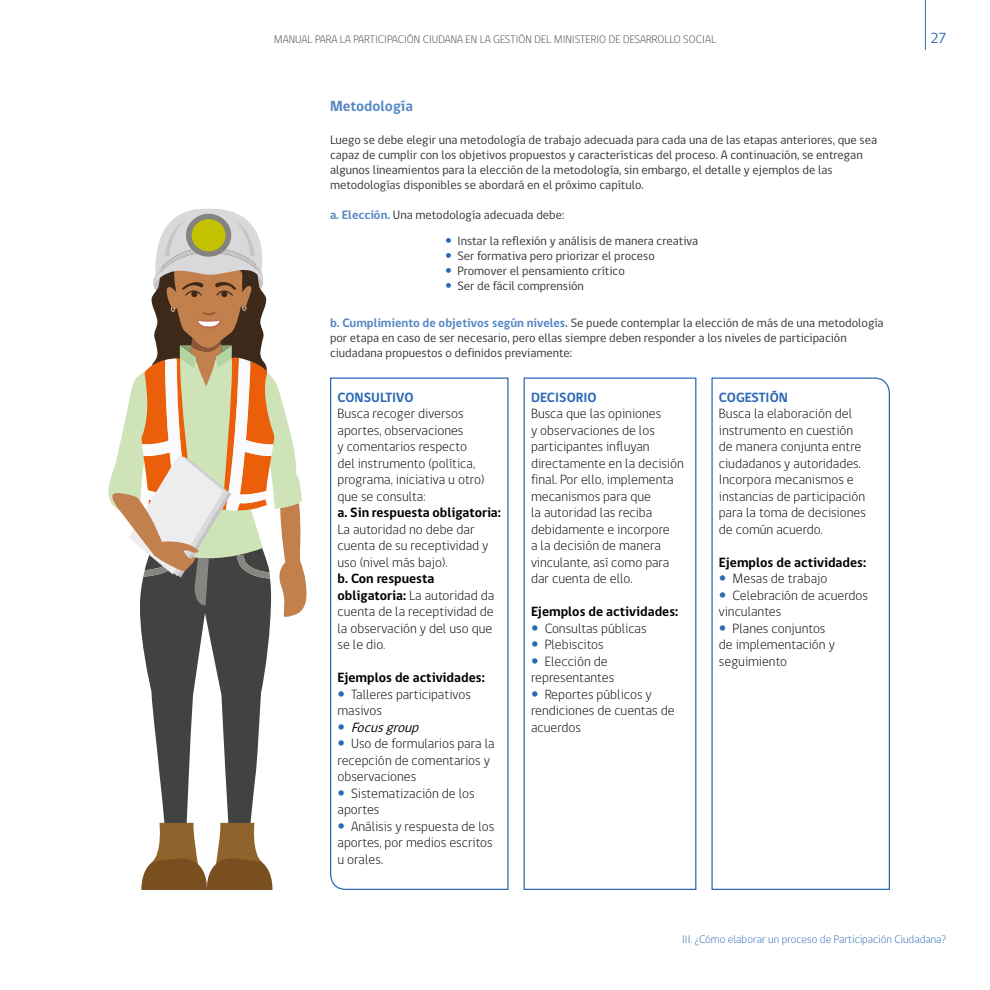
<style>
.page{position:relative;width:990px;height:990px;background:#fff}
.page>*{position:absolute;margin:0;border:0;box-sizing:border-box;transform-origin:0 0}
.sub3{font:700 15px "gob CL";color:#5587c5}
.t1{font:15px "gob CL";color:#2b69b6}
.recuadros{font:300 13.75px/16.5px "gob CL";color:#000}
.recuadros-2{font:700 13.75px "gob CL";color:#000}
.recuadros-3{font:700 13.75px "gob CL";color:#2b69b6}
.recuadros-4{font:italic 13.75px "gob CL";color:#000}
.TEXTO_MASA{font:12.5px/15px "gob CL";color:#333}
.subsub{font:12.5px/15px "gob CL";color:#333}
.t2{font:300 11.25px "gob CL";color:#4d4d4d}
.t3{font:300 11.25px "gob CL";color:#2b69b6}
.s1{font-weight:700;color:#5587c5}
.s2{font-weight:700}
</style>
<div class="page">
<hr style="left:925px;top:0;width:1px;height:50px;background:#2b69b6">
<svg style="left:330px;top:377px;width:179px;height:513px"></svg>
<div style="left:524px;top:378px;width:172px;height:512px;border:1px solid #2b69b6"></div>
<svg style="left:711px;top:377px;width:179px;height:513px"></svg>
<svg style="left:140px;top:620px;width:131px;height:203px;fill:#424240"></svg>
<svg style="left:141px;top:823px;width:131px;height:67px"></svg>
<svg style="left:109px;top:209px;width:198px;height:411px"></svg>
<svg style="left:339px;top:691px;width:5px;height:6px"></svg>
<svg style="left:339px;top:724px;width:5px;height:6px"></svg>
<svg style="left:339px;top:741px;width:5px;height:5px"></svg>
<svg style="left:339px;top:790px;width:5px;height:6px"></svg>
<svg style="left:339px;top:823px;width:5px;height:6px"></svg>
<svg style="left:720px;top:576px;width:5px;height:5px"></svg>
<svg style="left:720px;top:592px;width:5px;height:6px"></svg>
<svg style="left:720px;top:625px;width:5px;height:6px"></svg>
<p class="t2" style="left:274px;top:32px;width:444px">MANUAL PARA LA PARTICIPACIÓN CIUDANA EN LA GESTIÓN DEL MINISTERIO DE DESARROLLO SOCIAL</p>
<p class="t1" style="left:930px;top:28px;width:18px">27</p>
<p class="sub3" style="left:330px;top:96px;width:84px">Metodología</p>
<p class="TEXTO_MASA" style="left:330px;top:133px;width:549px">Luego se debe elegir una metodología de trabajo adecuada para cada una de las etapas anteriores, que sea capaz de cumplir con los objetivos propuestos y características del proceso. A continuación, se entregan algunos lineamientos para la elección de la metodología, sin embargo, el detalle y ejemplos de las metodologías disponibles se abordará en el próximo capítulo.</p>
<p class="subsub" style="left:330px;top:208px;width:236px"><span class="s1">a. Elección.</span> Una metodología adecuada debe:</p>
<p class="TEXTO_MASA" style="left:457px;top:233px;width:242px">Instar la reflexión y análisis de manera creativa</p>
<p class="TEXTO_MASA" style="left:457px;top:248px;width:199px">Ser formativa pero priorizar el proceso</p>
<p class="TEXTO_MASA" style="left:457px;top:263px;width:169px">Promover el pensamiento crítico</p>
<p class="TEXTO_MASA" style="left:457px;top:278px;width:128px">Ser de fácil comprensión</p>
<p class="subsub" style="left:330px;top:316px;width:555px"><span class="s1">b. Cumplimiento de objetivos según niveles.</span> Se puede contemplar la elección de más de una metodología por etapa en caso de ser necesario, pero ellas siempre deben responder a los niveles de participación ciudadana propuestos o definidos previamente:</p>
<p class="recuadros-3" style="left:338px;top:388px;width:77px">CONSULTIVO</p>
<p class="recuadros" style="left:338px;top:406px;width:149px">Busca recoger diversos aportes, observaciones<br>y comentarios respecto del instrumento (política, programa, iniciativa u otro) que se consulta:</p>
<p class="recuadros" style="left:338px;top:505px;width:165px"><span class="s2">a. Sin respuesta obligatoria:<br></span>La autoridad no debe dar cuenta de su receptividad y uso (nivel más bajo).</p>
<p class="recuadros" style="left:338px;top:571px;width:158px"><span class="s2">b. Con respuesta obligatoria:</span> La autoridad da cuenta de la receptividad de la observación y del uso que se le dio.</p>
<p class="recuadros-2" style="left:338px;top:668px;width:149px">Ejemplos de actividades:</p>
<p class="recuadros" style="left:338px;top:686px;width:135px;text-indent:14px">Talleres participativos masivos</p>
<p class="recuadros-4" style="left:351px;top:718px;width:74px">Focusgroup</p>
<p class="recuadros" style="left:338px;top:736px;width:159px;text-indent:14px">Uso de formularios para la recepción de comentarios y observaciones</p>
<p class="recuadros" style="left:338px;top:785px;width:139px;text-indent:14px">Sistematización de los aportes</p>
<p class="recuadros" style="left:338px;top:818px;width:158px;text-align:justify;text-indent:14px">Análisis y respuesta de los aportes, por medios escritos u orales.</p>
<p class="recuadros-3" style="left:719px;top:388px;width:70px">COGESTIÓN</p>
<p class="recuadros" style="left:719px;top:406px;width:148px">Busca la elaboración del instrumento en cuestión de manera conjunta entre ciudadanos y autoridades.<br>Incorpora mecanismos e instancias de participación para la toma de decisiones de común acuerdo.</p>
<p class="recuadros-2" style="left:719px;top:553px;width:149px">Ejemplos de actividades:</p>
<p class="recuadros" style="left:733px;top:571px;width:97px">Mesas de trabajo</p>
<p class="recuadros" style="left:719px;top:587px;width:151px;text-indent:14px">Celebración de acuerdos vinculantes</p>
<p class="recuadros" style="left:719px;top:620px;width:117px;text-indent:14px">Planes conjuntos de implementación y seguimiento</p>
<p class="recuadros-3" style="left:531px;top:388px;width:67px">DECISORIO</p>
<p class="recuadros" style="left:531px;top:406px;width:154px">Busca que las opiniones<br>y observaciones de los participantes influyan directamente en la decisión final. Por ello, implementa mecanismos para que<br>la autoridad las reciba debidamente e incorpore<br>a la decisión de manera vinculante, así como para dar cuenta de ello.</p>
<p class="recuadros-2" style="left:531px;top:602px;width:149px">Ejemplos de actividades:</p>
<p class="recuadros" style="left:545px;top:620px;width:103px">Consultas públicas</p>
<p class="recuadros" style="left:545px;top:637px;width:61px">Plebiscitos</p>
<p class="recuadros" style="left:531px;top:653px;width:85px;text-align:center">Elección de representantes</p>
<p class="recuadros" style="left:531px;top:686px;width:145px;text-indent:14px">Reportes públicos y rendiciones de cuentas de acuerdos</p>
<p class="t3" style="left:682px;top:931px;width:266px">III. ¿Cómo elaborar un proceso de Participación Ciudadana?</p>
</div>
